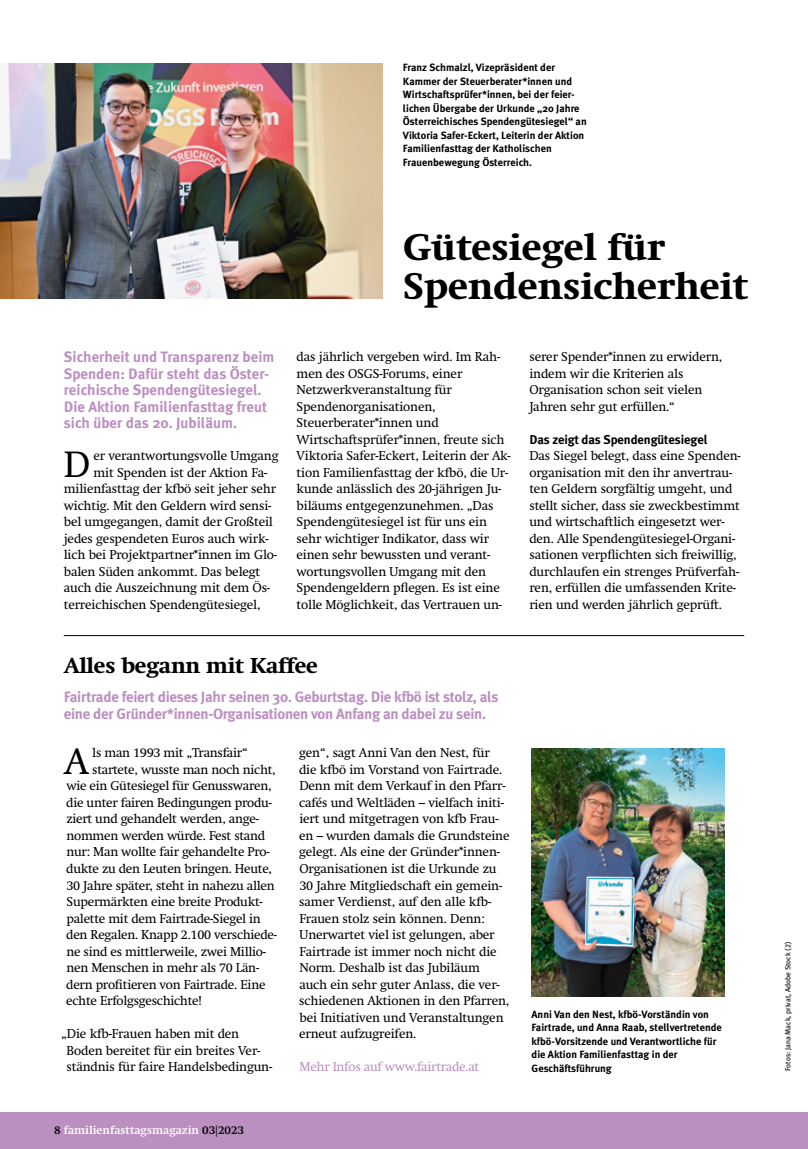
<style>
.page{position:relative;width:808px;height:1149px;background:#fff}
.page>*{position:absolute;margin:0;border:0;box-sizing:border-box;transform-origin:0 0}
.t1{font:36.3px "Swift";color:#000}
.t2{font:800 36px/39px "Swift";color:#000}
.t3{font:800 21px "Swift";letter-spacing:-.01em;color:#000}
.t4{font:700 15px/16.5px "Meta Plus";color:#bc8fc1}
.t5{font:700 15px/16.5px "Meta Plus";letter-spacing:-.02em;color:#bc8fc1}
.t6{font:12.75px/16.5px "Swift";letter-spacing:-.01em;color:#000}
._06_ZwiTi{font:700 12.75px "Meta Plus";letter-spacing:-.01em;color:#000}
._04_Lauftext{font:12.75px "Swift";letter-spacing:-.02em;color:#bc8fc1}
.t7{font:700 11.25px "Swift";color:#fff}
.t8{font:700 10.5px/13.5px "Meta Plus";color:#000}
.t9{font:7.5px "Meta Plus Lining";color:#000}
.s1{color:#000}
</style>
<div class="page">
<div style="left:0;top:1112px;width:808px;height:36px;background:#bc8fc1"></div>
<img style="left:0;top:63px;width:383px;height:236px">
<img style="left:531px;top:748px;width:193px;height:248px">
<hr style="left:64px;top:635px;width:680px;height:1px;background:#000">
<p class="t8" style="left:403px;top:61px;width:185px">Franz Schmalzl, Vizepräsident der Kammer der Steuerberater*innen und Wirtschaftsprüfer*innen, bei der feier&shy;lichen Übergabe der Urkunde „20 Jahre Österreichisches Spendengütesiegel“ an Viktoria Safer-Eckert, Leiterin der Aktion Familienfasttag der Katholischen Frauenbewegung Österreich.</p>
<p class="t4" style="left:64px;top:348px;width:212px">Sicherheit und Transparenz beim<br>Spenden: Dafür steht das Öster&shy;reichische Spendengütesiegel.<br>Die Aktion Familienfasttag freut sich über das 20. Jubiläum.</p>
<p class="t1" style="left:64px;top:443px;width:28px">D</p>
<p class="t6" style="left:93px;top:447px;width:187px">er verantwortungsvolle Umgang</p>
<p class="t6" style="left:93px;top:464px;width:175px">mit Spenden ist der Aktion Fa-</p>
<p class="t6" style="left:64px;top:480px;width:214px">milienfasttag der kfbö seit jeher sehr</p>
<p class="t6" style="left:64px;top:497px;width:209px">wichtig. Mit den Geldern wird sensi-</p>
<p class="t6" style="left:64px;top:513px;width:211px">bel umgegangen, damit der Großteil</p>
<p class="t6" style="left:64px;top:530px;width:206px">jedes gespendeten Euros auch wirk-</p>
<p class="t6" style="left:64px;top:546px;width:215px">lich bei Projektpartner*innen im Glo-</p>
<p class="t6" style="left:64px;top:563px;width:198px">balen Süden ankommt. Das belegt</p>
<p class="t6" style="left:64px;top:579px;width:208px">auch die Auszeichnung mit dem Ös-</p>
<p class="t6" style="left:64px;top:596px;width:198px">terreichischen Spendengütesiegel,</p>
<p class="t2" style="left:403px;top:228px;width:346px">Gütesiegel für<br>Spendensicherheit</p>
<p class="t6" style="left:297px;top:348px;width:216px">das jährlich vergeben wird. Im Rah&shy;men des OSGS-Forums, einer Netzwerkveranstaltung für Spendenorganisationen, Steuerberater*innen und Wirtschaftsprüfer*innen, freute sich Viktoria Safer-Eckert, Leiterin der Ak&shy;tion Familienfasttag der kfbö, die Ur&shy;kunde anlässlich des 20-jährigen Ju&shy;biläums entgegenzunehmen. „Das Spendengütesiegel ist für uns ein sehr wichtiger Indikator, dass wir einen sehr bewussten und verant&shy;wortungsvollen Umgang mit den Spendengeldern pflegen. Es ist eine tolle Möglichkeit, das Vertrauen un-</p>
<p class="t6" style="left:529px;top:348px;width:195px">serer Spender*innen zu erwidern, indem wir die Kriterien als<br>Organisation schon seit vielen<br>Jahren sehr gut erfüllen.“</p>
<p class="_06_ZwiTi" style="left:529px;top:431px;width:180px">Das zeigt das Spendengütesiegel</p>
<p class="t6" style="left:529px;top:447px;width:213px">Das Siegel belegt, dass eine Spenden&shy;organisation mit den ihr anvertrau&shy;ten Geldern sorgfältig umgeht, und stellt sicher, dass sie zweckbestimmt und wirtschaftlich eingesetzt wer&shy;den. Alle Spendengütesiegel-Organi&shy;sationen verpflichten sich freiwillig, durchlaufen ein strenges Prüfverfah&shy;ren, erfüllen die umfassenden Krite&shy;rien und werden jährlich geprüft.</p>
<h3 class="t3" style="left:64px;top:653px;width:256px">Alles begann mit Kaffee</h3>
<p class="t5" style="left:64px;top:688px;width:436px">Fairtrade feiert dieses Jahr seinen 30. Geburtstag. Die kfbö ist stolz, als eine der Gründer*innen-Organisationen von Anfang an dabei zu sein.</p>
<p class="t1" style="left:64px;top:740px;width:26px">A</p>
<p class="t6" style="left:92px;top:744px;width:157px">ls man 1993 mit „Transfair“</p>
<p class="t6" style="left:299px;top:744px;width:212px">gen“, sagt Anni Van den Nest, für die kfbö im Vorstand von Fairtrade.<br>Denn mit dem Verkauf in den Pfarr&shy;cafés und Weltläden – vielfach initi&shy;iert und mitgetragen von kfb Frau&shy;en – wurden damals die Grundsteine gelegt. Als eine der Gründer*innen-Organisationen ist die Urkunde zu 30 Jahre Mitgliedschaft ein gemein&shy;samer Verdienst, auf den alle kfb-Frauen stolz sein können. Denn:<br>Unerwartet viel ist gelungen, aber Fairtrade ist immer noch nicht die Norm. Deshalb ist das Jubiläum auch ein sehr guter Anlass, die ver&shy;schiedenen Aktionen in den Pfarren, bei Initiativen und Veranstaltungen erneut aufzugreifen.</p>
<p class="_04_Lauftext" style="left:299px;top:1059px;width:181px">Mehr Infos auf www.fairtrade.at</p>
<p class="t6" style="left:92px;top:761px;width:185px">startete, wusste man noch nicht,</p>
<p class="t6" style="left:66px;top:777px;width:207px">wie ein Gütesiegel für Genusswaren,</p>
<p class="t6" style="left:66px;top:794px;width:207px">die unter fairen Bedingungen produ-</p>
<p class="t6" style="left:66px;top:810px;width:194px">ziert und gehandelt werden, ange-</p>
<p class="t6" style="left:66px;top:827px;width:200px">nommen werden würde. Fest stand</p>
<p class="t6" style="left:66px;top:843px;width:205px">nur: Man wollte fair gehandelte Pro-</p>
<p class="t6" style="left:66px;top:860px;width:207px">dukte zu den Leuten bringen. Heute,</p>
<p class="t6" style="left:67px;top:876px;width:210px">30 Jahre später, steht in nahezu allen</p>
<p class="t6" style="left:67px;top:893px;width:197px">Supermärkten eine breite Produkt-</p>
<p class="t6" style="left:66px;top:909px;width:196px">palette mit dem Fairtrade-Siegel in</p>
<p class="t6" style="left:66px;top:926px;width:212px">den Regalen. Knapp 2.100 verschiede-</p>
<p class="t6" style="left:66px;top:942px;width:201px">ne sind es mittlerweile, zwei Millio-</p>
<p class="t6" style="left:66px;top:959px;width:194px">nen Menschen in mehr als 70 Län-</p>
<p class="t6" style="left:66px;top:975px;width:201px">dern profitieren von Fairtrade. Eine</p>
<p class="t6" style="left:66px;top:992px;width:137px">echte Erfolgsgeschichte!</p>
<p class="t6" style="left:67px;top:1025px;width:207px;text-indent:-5px">„Die kfb-Frauen haben mit den<br>Boden bereitet für ein breites Ver&shy;ständnis für faire Handelsbedingun-</p>
<p class="t7" style="left:54px;top:1123px;width:192px"><span class="s1">8</span> familienfasttagsmagazin <span class="s1">03|2023</span></p>
<p class="t8" style="left:531px;top:1007px;width:192px">Anni Van den Nest, kfbö-Vorständin von Fairtrade, und Anna Raab, stellvertretende kfbö-Vorsitzende und Verantwortliche für die Aktion Familienfasttag in der Geschäftsführung</p>
<p class="t9" style="left:783px;top:1070px;width:131px;rotate:-90deg">Fotos: Jana Mack, privat, Adobe Stock (2)</p>
</div>
